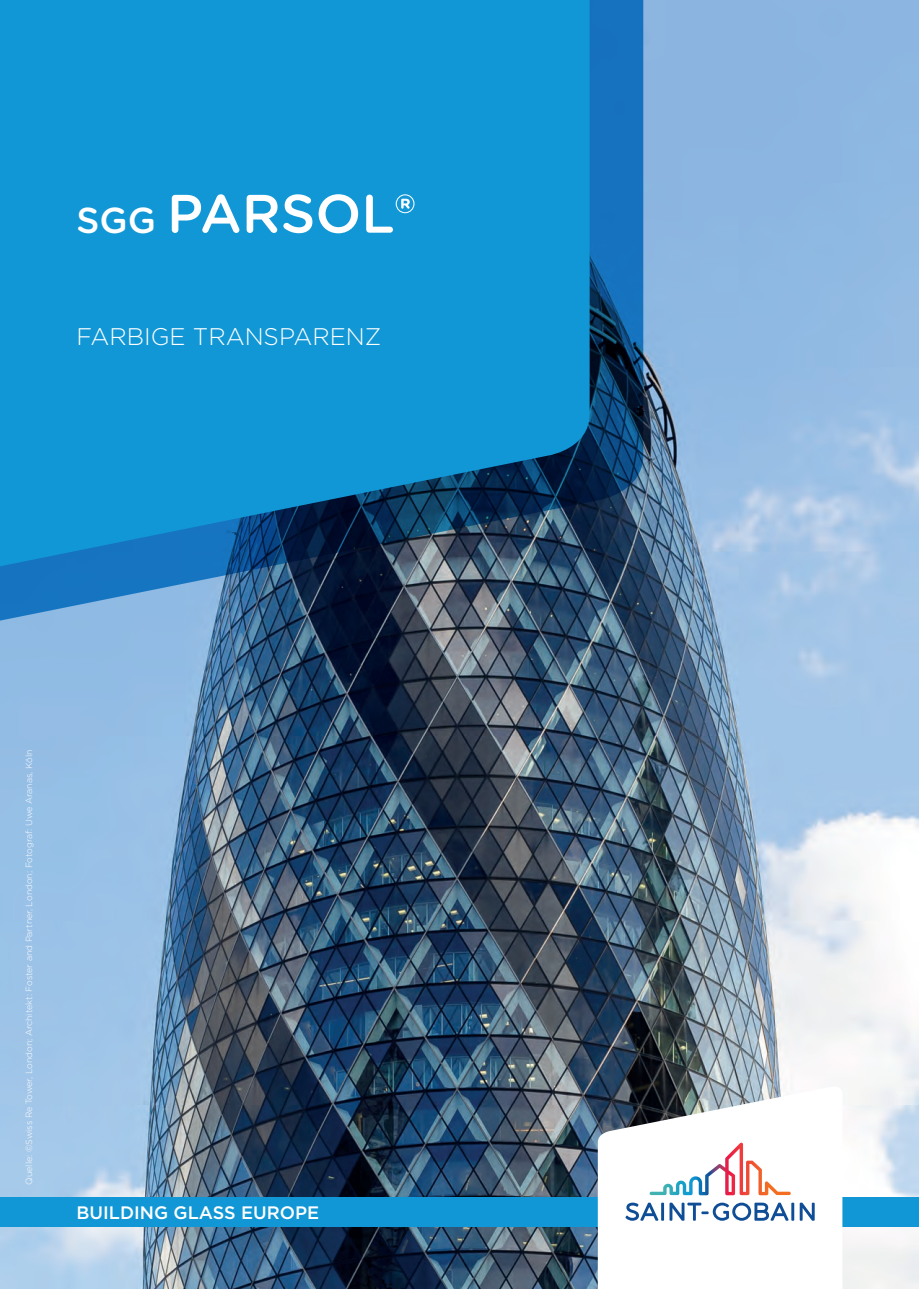
<style>
.page{position:relative;width:919px;height:1289px;background:#fff}
.page>*{position:absolute;margin:0;border:0;box-sizing:border-box;transform-origin:0 0}
.COVER_Headline{font:500 54px "Gotham Rounded";color:#fff}
.COVER_Subheadline{font:300 24px "Gotham";color:#fff}
.t1{font:500 18px "Gotham";color:#fff}
.Quelle{font:300 9px "Gotham";letter-spacing:-.005em;color:#fff}
.s1{font-size:36px}
</style>
<div class="page">
<img style="left:0;top:0;width:918px;height:1288px">
<div style="left:0;top:1197px;width:918px;height:29px;background:#1197d6"></div>
<img style="left:0;top:0;width:643px;height:620px">
<svg style="left:0;top:0;width:589px;height:566px;background:#118dca"></svg>
<svg style="left:597px;top:1084px;width:245px;height:204px"></svg>
<svg style="left:625px;top:1202px;width:33px;height:18px"></svg>
<hr style="left:661px;top:1202px;width:3px;height:18px;background:#0f4d96">
<svg style="left:669px;top:1202px;width:119px;height:18px;background:#a6bdd8"></svg>
<hr style="left:791px;top:1202px;width:3px;height:18px;background:#0f4d96">
<svg style="left:799px;top:1202px;width:15px;height:18px"></svg>
<svg style="left:649px;top:1142px;width:141px;height:53px"></svg>
<p class="COVER_Headline" style="left:77px;top:175px;width:340px"><span class="s1">SGG</span> PARSOL®</p>
<p class="COVER_Subheadline" style="left:77px;top:323px;width:306px">FARBIGE TRANSPARENZ</p>
<p class="Quelle" style="left:24px;top:1184px;width:437px;rotate:-90deg">Quelle: ©Swiss Re Tower, London; Architekt: Foster and Partner, London; Fotograf: Uwe Aranas, Köln</p>
<h3 class="t1" style="left:77px;top:1202px;width:244px">BUILDING GLASS EUROPE</h3>
</div>
